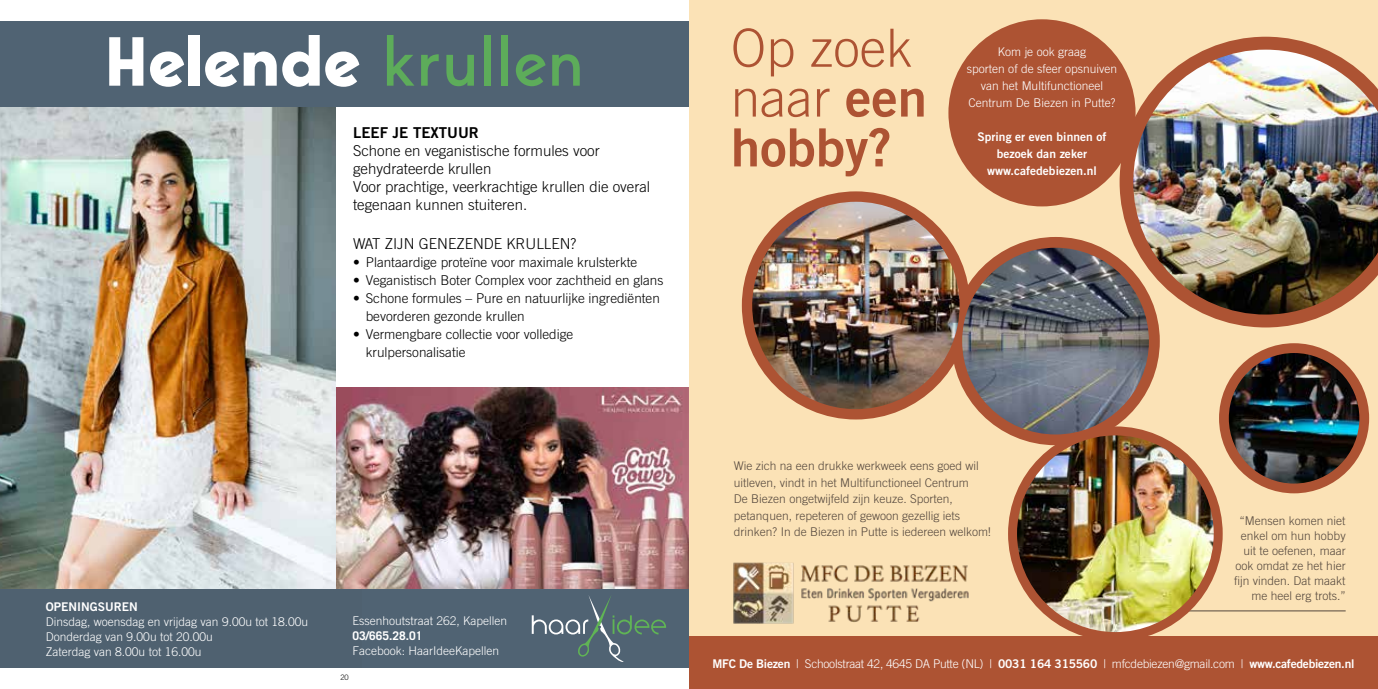
<style>
.page{position:relative;width:1378px;height:689px;background:#fff}
.page>*{position:absolute;margin:0;border:0;box-sizing:border-box;transform-origin:0 0}
.t1{font:700 68.85px "Bergen Sans";letter-spacing:-.015em;color:#fff}
.t2{font:300 52.65px/49.8px "Trade Gothic LT Std";color:#ad5333}
.t3{font:52.65px "Trade Gothic LT Std Bd 2";color:#ad5333}
.t4{font:300 15px/18px "Trade Gothic LT Std";color:#000}
.t5{font:15px "Trade Gothic LT Std Bd 2";color:#000}
.t6{font:300 13.5px/18px "Trade Gothic LT Std";color:#000}
.t7{font:300 12px/15px "Trade Gothic LT Std";color:#54473d}
.t8{font:300 12px/17px "Trade Gothic LT Std";color:#fff;text-align:center}
.t9{font:300 12px "Trade Gothic LT Std";letter-spacing:-.02em;color:#fff}
.t10{font:12px/17px "Trade Gothic LT Std Bd 2";color:#fff;text-align:center}
.t11{font:700 12px "Trade Gothic LT Std";color:#fff}
.t12{font:300 7.5px "Trade Gothic LT Std";color:#000}
.t13{font:300 6.45px "Aller";color:#fff}
.s1{font-weight:400;color:#5dac5a}
.s2{font-family:"Trade Gothic LT Std Bd 2";font-weight:400}
</style>
<div class="page">
<div style="left:689px;top:0;width:689px;height:637px;background:#fbe2b6"></div>
<div style="left:689px;top:637px;width:689px;height:52px;background:#ad5333"></div>
<img style="left:733px;top:562px;width:236px;height:62px">
<div style="left:1219px;top:343px;width:150px;height:150px;background:#ad5333;border-radius:50%"></div>
<img style="left:1229px;top:353px;width:130px;height:130px;border-radius:65px">
<div style="left:951px;top:237px;width:209px;height:208px;background:#ad5333;border-radius:50%"></div>
<div style="left:948px;top:19px;width:187px;height:187px;background:#ad5333;border-radius:50%"></div>
<hr style="left:1174px;top:610px;width:171px;height:1px;background:#54473d">
<div style="left:1008px;top:426px;width:214px;height:215px;background:#ad5333;border-radius:50%"></div>
<img style="left:1017px;top:435px;width:196px;height:197px;border-radius:98px">
<div style="left:742px;top:191px;width:228px;height:228px;background:#ad5333;border-radius:50%"></div>
<img style="left:752px;top:202px;width:207px;height:207px;border-radius:104px">
<svg style="left:1119px;top:37px;width:208px;height:290px;fill:#ad5333"></svg>
<img style="left:1133px;top:50px;width:245px;height:264px">
<img style="left:962px;top:248px;width:187px;height:186px;border-radius:93px">
<img style="left:336px;top:387px;width:353px;height:202px">
<img style="left:0;top:106px;width:336px;height:483px">
<div style="left:0;top:21px;width:689px;height:85px;background:#506373"></div>
<div style="left:359px;top:589px;width:99px;height:79px;background:#506373"></div>
<div style="left:0;top:589px;width:362px;height:79px;background:#4f6170"></div>
<div style="left:414px;top:589px;width:275px;height:79px;background:#506373"></div>
<svg style="left:532px;top:595px;width:134px;height:67px"></svg>
<h1 class="t1" style="left:105px;top:15px;width:481px">Helende <span class="s1">krullen</span></h1>
<p class="t5" style="left:353px;top:124px;width:127px">LEEF JE TEXTUUR</p>
<p class="t4" style="left:353px;top:142px;width:299px">Schone en veganistische formules voor gehydrateerde krullen<br>Voor prachtige, veerkrachtige krullen die overal tegenaan kunnen stuiteren.</p>
<p class="t4" style="left:353px;top:235px;width:225px">WAT ZIJN GENEZENDE KRULLEN?</p>
<p class="t6" style="left:353px;top:253px;width:286px">• Plantaardige proteïne voor maximale krulsterkte</p>
<p class="t6" style="left:353px;top:271px;width:312px">• Veganistisch Boter Complex voor zachtheid en glans</p>
<p class="t6" style="left:366px;top:289px;width:296px;text-indent:-13px">• Schone formules – Pure en natuurlijke ingrediënten bevorderen gezonde krullen</p>
<p class="t6" style="left:366px;top:325px;width:209px;text-indent:-13px">• Vermengbare collectie voor volledige krulpersonalisatie</p>
<p class="t10" style="left:46px;top:598px;width:93px">OPENINGSUREN</p>
<p class="t8" style="left:46px;top:614px;width:264px;line-height:15px;text-align:left">Dinsdag, woensdag en vrijdag van 9.00u tot 18.00u<br>Donderdag van 9.00u tot 20.00u<br>Zaterdag van 8.00u tot 16.00u</p>
<p class="t8" style="left:352px;top:612px;width:156px">Essenhoutstraat 262, Kapellen</p>
<p class="t11" style="left:352px;top:629px;width:72px">03/665.28.01</p>
<p class="t8" style="left:352px;top:642px;width:148px">Facebook: HaarIdeeKapellen</p>
<p class="t13" style="left:332px;top:630px;width:61px">Essenhoutstraat 262</p>
<p class="t12" style="left:340px;top:672px;width:10px">20</p>
<h2 class="t2" style="left:731px;top:22px;width:198px">Op zoek naar <span class="s2">een</span></h2>
<h2 class="t3" style="left:731px;top:115px;width:162px">hobby?</h2>
<p class="t8" style="left:967px;top:43px;width:152px">Kom je ook graag<br>sporten of de sfeer opsnuiven van het Multifunctioneel<br>Centrum De Biezen in Putte?</p>
<p class="t10" style="left:977px;top:128px;width:130px">Spring er even binnen of bezoek dan zeker www.cafedebiezen.nl</p>
<p class="t7" style="left:734px;top:457px;width:258px;line-height:16.5px">Wie zich na een drukke werkweek eens goed wil uitleven, vindt in het Multifunctioneel Centrum<br>De Biezen ongetwijfeld zijn keuze. Sporten, petanquen, repeteren of gewoon gezellig iets drinken? In de Biezen in Putte is iedereen welkom!</p>
<p class="t7" style="left:1234px;top:513px;width:113px;text-align:right">“Mensen komen niet enkel om hun hobby uit te oefenen, maar ook omdat ze het hier fijn vinden. Dat maakt me heel erg trots.”</p>
<p class="t9" style="left:712px;top:656px;width:643px"><span class="s2">MFC De Biezen</span> | Schoolstraat 42, 4645 DA Putte (NL) | <span class="s2">0031 164 315560</span> | mfcdebiezen@gmail.com | <span class="s2">www.cafedebiezen.nl</span></p>
</div>
